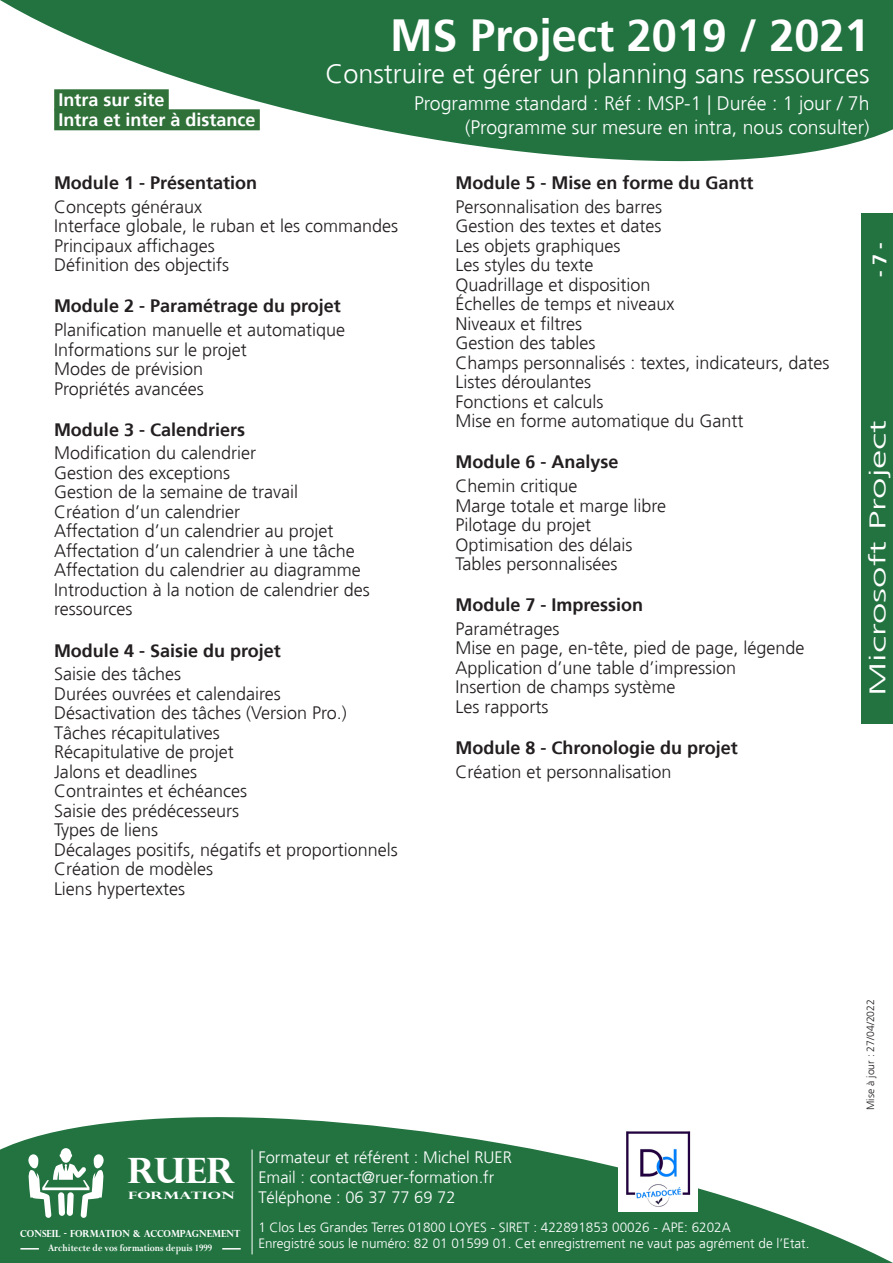
<style>
.page{position:relative;width:893px;height:1263px;background:#fff}
.page>*{position:absolute;margin:0;border:0;box-sizing:border-box;transform-origin:0 0}
.t1{font:700 45px "Frutiger";color:#fff}
.t2{font:700 34.95px "Perpetua Titling";color:#fff;scale:1.04 1}
.t3{font:300 27px "Frutiger";color:#fff}
.t4{font:300 22.5px "Frutiger";color:#fff;scale:1.71 1}
.t5{font:300 19.5px "Frutiger";color:#fff}
.t6{font:700 19.5px "Frutiger";color:#fff}
.Texte{font:300 18px/19.5px "Frutiger";color:#231f20}
.Module{font:700 18px "Frutiger";color:#231f20}
.t7{font:700 18px/20px "Frutiger";color:#fff}
.t8{font:300 16.5px/19.8px "Frutiger";color:#fff}
.t9{font:300 13.5px/16.2px "Frutiger";color:#fff}
.t10{font:700 10.95px "Perpetua";color:#fff;scale:.87 1}
.t11{font:300 10.5px "Frutiger";color:#231f20}
.t12{font:700 10.2px "Perpetua Titling";color:#fff;scale:1.58 1}
.t13{font:700 9.75px "Perpetua Titling";color:#fff;scale:.93 1}
</style>
<div class="page">
<svg style="left:1px;top:1117px;width:892px;height:146px;fill:#237341"></svg>
<svg style="left:1px;top:0;width:892px;height:162px;fill:#237341"></svg>
<svg style="left:20px;top:1248px;width:19px;height:1px"></svg>
<svg style="left:222px;top:1248px;width:19px;height:1px"></svg>
<svg style="left:27px;top:1148px;width:78px;height:70px"></svg>
<hr style="left:252px;top:1149px;width:1px;height:105px;background:#fff">
<div style="left:862px;top:214px;width:31px;height:510px;background:#237341"></div>
<img style="left:619px;top:1126px;width:79px;height:86px">
<svg style="left:0;top:1149px;width:1px;height:114px"></svg>
<hr style="left:0;top:214px;width:1px;height:510px;background:#237341">
<div style="left:54px;top:89px;width:115px;height:21px;background:#307139"></div>
<div style="left:54px;top:109px;width:206px;height:21px;background:#307139"></div>
<p class="t7" style="left:58px;top:90px;width:199px">Intra sur site<br>Intra et inter à distance</p>
<p class="t1" style="left:390px;top:9px;width:481px">MS Project 2019 / 2021</p>
<p class="t3" style="left:325px;top:59px;width:546px">Construire et gérer un planning sans ressources</p>
<p class="t5" style="left:414px;top:93px;width:457px">Programme standard : Réf : MSP-1 | Durée : 1 jour / 7h</p>
<p class="t5" style="left:465px;top:116px;width:406px">(Programme sur mesure en intra, nous consulter)</p>
<p class="Module" style="left:54px;top:172px;width:205px">Module 1 - Présentation</p>
<p class="Texte" style="left:54px;top:197px;width:150px">Concepts généraux</p>
<p class="Texte" style="left:54px;top:216px;width:346px">Interface globale, le ruban et les commandes</p>
<p class="Texte" style="left:54px;top:236px;width:162px">Principaux affichages</p>
<p class="Texte" style="left:54px;top:255px;width:177px">Définition des objectifs</p>
<p class="Module" style="left:54px;top:295px;width:288px">Module 2 - Paramétrage du projet</p>
<p class="Texte" style="left:54px;top:320px;width:293px">Planification manuelle et automatique</p>
<p class="Texte" style="left:54px;top:340px;width:194px">Informations sur le projet</p>
<p class="Texte" style="left:54px;top:359px;width:151px">Modes de prévision</p>
<p class="Texte" style="left:54px;top:379px;width:151px">Propriétés avancées</p>
<p class="Module" style="left:54px;top:419px;width:193px">Module 3 - Calendriers</p>
<p class="Texte" style="left:54px;top:444px;width:204px">Modification du calendrier</p>
<p class="Texte" style="left:54px;top:463px;width:178px">Gestion des exceptions</p>
<p class="Texte" style="left:54px;top:483px;width:246px">Gestion de la semaine de travail</p>
<p class="Texte" style="left:54px;top:502px;width:188px">Création d’un calendrier</p>
<p class="Texte" style="left:54px;top:522px;width:281px">Affectation d’un calendrier au projet</p>
<p class="Texte" style="left:54px;top:541px;width:302px">Affectation d’un calendrier à une tâche</p>
<p class="Texte" style="left:54px;top:561px;width:308px">Affectation du calendrier au diagramme</p>
<p class="Texte" style="left:54px;top:580px;width:317px">Introduction à la notion de calendrier des ressources</p>
<p class="Module" style="left:54px;top:640px;width:228px">Module 4 - Saisie du projet</p>
<p class="Texte" style="left:54px;top:665px;width:129px">Saisie des tâches</p>
<p class="Texte" style="left:54px;top:684px;width:228px">Durées ouvrées et calendaires</p>
<p class="Texte" style="left:54px;top:704px;width:294px">Désactivation des tâches (Version Pro.)</p>
<p class="Texte" style="left:54px;top:723px;width:167px">Tâches récapitulatives</p>
<p class="Texte" style="left:54px;top:743px;width:181px">Récapitulative de projet</p>
<p class="Texte" style="left:54px;top:762px;width:145px">Jalons et deadlines</p>
<p class="Texte" style="left:54px;top:782px;width:195px">Contraintes et échéances</p>
<p class="Texte" style="left:54px;top:801px;width:187px">Saisie des prédécesseurs</p>
<p class="Texte" style="left:54px;top:821px;width:106px">Types de liens</p>
<p class="Texte" style="left:54px;top:840px;width:345px">Décalages positifs, négatifs et proportionnels</p>
<p class="Texte" style="left:54px;top:860px;width:161px">Création de modèles</p>
<p class="Texte" style="left:54px;top:879px;width:132px">Liens hypertextes</p>
<p class="Module" style="left:455px;top:172px;width:300px">Module 5 - Mise en forme du Gantt</p>
<p class="Texte" style="left:455px;top:197px;width:208px">Personnalisation des barres</p>
<p class="Texte" style="left:455px;top:216px;width:208px">Gestion des textes et dates</p>
<p class="Texte" style="left:455px;top:236px;width:167px">Les objets graphiques</p>
<p class="Texte" style="left:455px;top:255px;width:139px">Les styles du texte</p>
<p class="Texte" style="left:455px;top:275px;width:197px">Quadrillage et disposition</p>
<p class="Texte" style="left:455px;top:294px;width:221px">Échelles de temps et niveaux</p>
<p class="Texte" style="left:455px;top:314px;width:128px">Niveaux et filtres</p>
<p class="Texte" style="left:455px;top:333px;width:142px">Gestion des tables</p>
<p class="Texte" style="left:455px;top:353px;width:376px">Champs personnalisés : textes, indicateurs, dates</p>
<p class="Texte" style="left:455px;top:372px;width:137px">Listes déroulantes</p>
<p class="Texte" style="left:455px;top:392px;width:149px">Fonctions et calculs</p>
<p class="Texte" style="left:455px;top:411px;width:290px">Mise en forme automatique du Gantt</p>
<p class="Module" style="left:455px;top:451px;width:165px">Module 6 - Analyse</p>
<p class="Texte" style="left:455px;top:476px;width:124px">Chemin critique</p>
<p class="Texte" style="left:455px;top:496px;width:212px">Marge totale et marge libre</p>
<p class="Texte" style="left:455px;top:515px;width:137px">Pilotage du projet</p>
<p class="Texte" style="left:455px;top:535px;width:179px">Optimisation des délais</p>
<p class="Texte" style="left:455px;top:554px;width:164px">Tables personnalisées</p>
<p class="Module" style="left:455px;top:594px;width:189px">Module 7 - Impression</p>
<p class="Texte" style="left:455px;top:619px;width:105px">Paramétrages</p>
<p class="Texte" style="left:455px;top:639px;width:351px">Mise en page, en-tête, pied de page, légende</p>
<p class="Texte" style="left:455px;top:658px;width:282px">Application d’une table d’impression</p>
<p class="Texte" style="left:455px;top:678px;width:222px">Insertion de champs système</p>
<p class="Texte" style="left:455px;top:697px;width:95px">Les rapports</p>
<p class="Module" style="left:455px;top:737px;width:284px">Module 8 - Chronologie du projet</p>
<p class="Texte" style="left:455px;top:762px;width:218px">Création et personnalisation</p>
<p class="t6" style="left:868px;top:277px;width:36px;rotate:-90deg">- 7 -</p>
<p class="t4" style="left:865px;top:696px;width:163px;rotate:-90deg">Microsoft Project</p>
<h2 class="t2" style="left:127px;top:1149px;width:105px">RUER</h2>
<p class="t12" style="left:128px;top:1189px;width:69px">FORMATION</p>
<p class="t13" style="left:20px;top:1227px;width:238px">CONSEIL - FORMATION &amp; ACCOMPAGNEMENT</p>
<p class="t10" style="left:48px;top:1241px;width:190px">Architecte de vos formations depuis 1999</p>
<p class="t8" style="left:258px;top:1148px;width:255px">Formateur et référent : Michel RUER<br>Email : contact@ruer-formation.fr<br>Téléphone : 06 37 77 69 72</p>
<p class="t9" style="left:258px;top:1219px;width:553px">1 Clos Les Grandes Terres 01800 LOYES - SIRET : 422891853 00026 - APE: 6202A<br>Enregistré sous le numéro: 82 01 01599 01. Cet enregistrement ne vaut pas agrément de l’Etat.</p>
<p class="t11" style="left:865px;top:1110px;width:112px;rotate:-90deg">Mise à jour : 27/04/2022</p>
</div>
